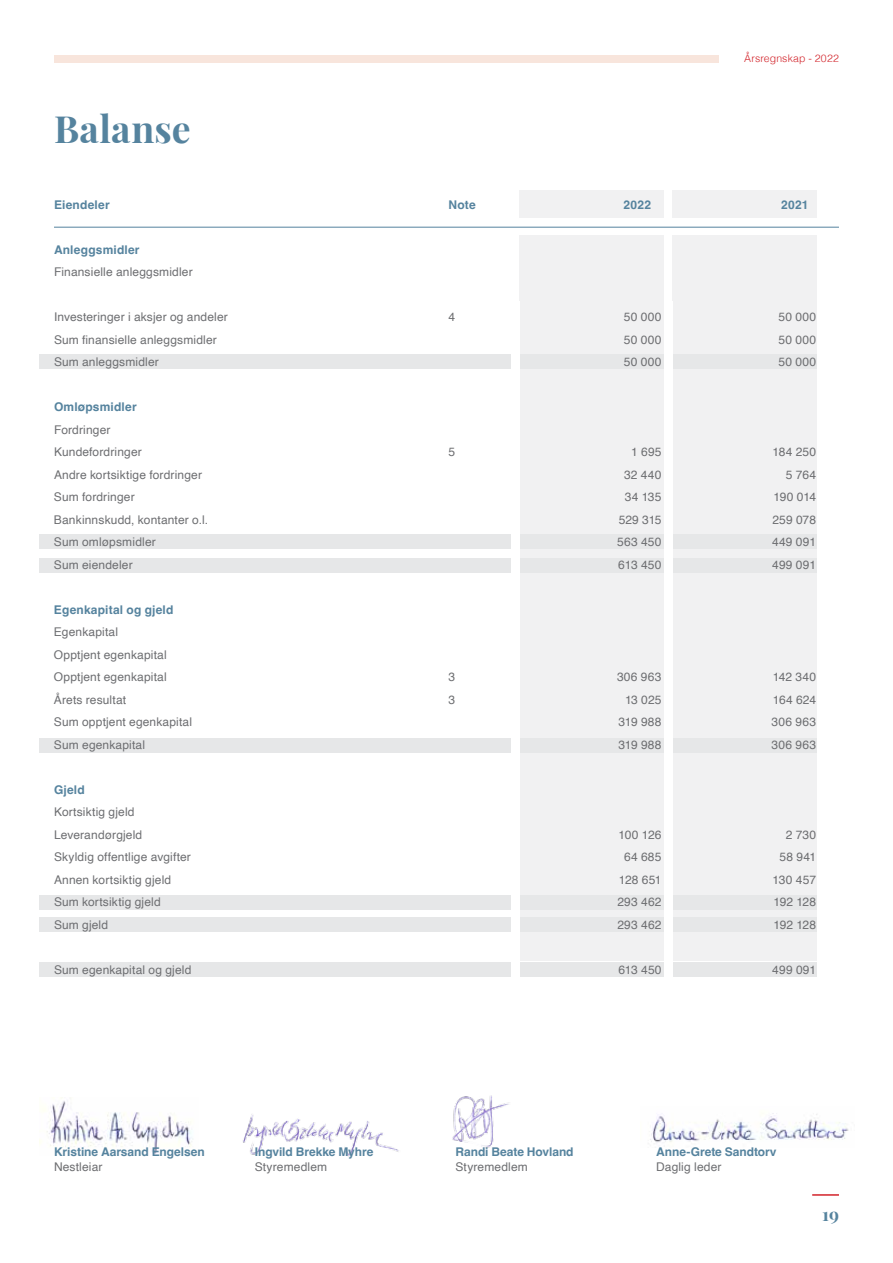
<style>
.page{position:relative;width:893px;height:1263px;background:#fff}
.page>*{position:absolute;margin:0;border:0;box-sizing:border-box;transform-origin:0 0}
.t1{font:700 37.5px "Playfair Display";letter-spacing:.005em;color:#55839e}
.t2{font:700 18px "Playfair Display";color:#55839e}
.t3{font:12px/22.5px "Helvetica";letter-spacing:.015em;color:#6d6e71}
.t4{font:700 12px "Helvetica";color:#55839e}
.t5{font:700 12px "Helvetica";letter-spacing:.02em;color:#55839e}
.t6{font:300 10.5px "Helvetica";letter-spacing:.01em;color:#d2232a}
</style>
<div class="page">
<hr style="left:812px;top:1194px;width:27px;height:2px;background:#d2232a">
<img style="left:243px;top:1114px;width:156px;height:43px">
<div style="left:519px;top:235px;width:145px;height:726px;background:#f1f1f2"></div>
<div style="left:672px;top:235px;width:145px;height:726px;background:#f1f1f2"></div>
<div style="left:519px;top:190px;width:145px;height:27px;background:#f1f1f2"></div>
<div style="left:672px;top:190px;width:145px;height:27px;background:#f1f1f2"></div>
<div style="left:40px;top:354px;width:777px;height:15px;background:#e6e7e8"></div>
<div style="left:40px;top:534px;width:777px;height:15px;background:#e6e7e8"></div>
<div style="left:40px;top:558px;width:777px;height:15px;background:#e6e7e8"></div>
<div style="left:40px;top:738px;width:777px;height:15px;background:#e6e7e8"></div>
<div style="left:40px;top:962px;width:777px;height:15px;background:#e6e7e8"></div>
<div style="left:40px;top:917px;width:777px;height:15px;background:#e6e7e8"></div>
<div style="left:40px;top:895px;width:777px;height:15px;background:#e6e7e8"></div>
<hr style="left:54px;top:227px;width:785px;height:1px;background:#55839e">
<div style="left:511px;top:302px;width:8px;height:748px;background:#fff"></div>
<div style="left:664px;top:302px;width:8px;height:748px;background:#fff"></div>
<div style="left:54px;top:55px;width:664px;height:7px;background:#f8e5dc"></div>
<img style="left:650px;top:1113px;width:199px;height:30px">
<img style="left:40px;top:1097px;width:153px;height:57px">
<img style="left:452px;top:1095px;width:57px;height:53px">
<h1 class="t1" style="left:54px;top:99px;width:138px">Balanse</h1>
<p class="t6" style="left:744px;top:49px;width:96px">Årsregnskap - 2022</p>
<p class="t5" style="left:54px;top:197px;width:57px">Eiendeler</p>
<p class="t4" style="left:448px;top:197px;width:29px">Note</p>
<p class="t4" style="left:623px;top:197px;width:29px">2022</p>
<p class="t4" style="left:781px;top:197px;width:29px">2021</p>
<p class="t4" style="left:54px;top:242px;width:87px">Anleggsmidler</p>
<p class="t3" style="left:54px;top:261px;width:140px">Finansielle anleggsmidler</p>
<p class="t3" style="left:54px;top:306px;width:175px">Investeringer i aksjer og andeler</p>
<p class="t3" style="left:448px;top:306px;width:8px">4</p>
<p class="t3" style="left:624px;top:306px;width:39px">50 000</p>
<p class="t3" style="left:778px;top:306px;width:39px">50 000</p>
<p class="t3" style="left:54px;top:328px;width:164px">Sum finansielle anleggsmidler</p>
<p class="t3" style="left:624px;top:328px;width:39px">50 000</p>
<p class="t3" style="left:778px;top:328px;width:39px">50 000</p>
<p class="t3" style="left:54px;top:351px;width:106px">Sum anleggsmidler</p>
<p class="t3" style="left:624px;top:351px;width:39px">50 000</p>
<p class="t3" style="left:778px;top:351px;width:39px">50 000</p>
<p class="t4" style="left:54px;top:399px;width:84px">Omløpsmidler</p>
<p class="t3" style="left:54px;top:418px;width:89px">Fordringer<br>Kundefordringer</p>
<p class="t3" style="left:448px;top:441px;width:8px">5</p>
<p class="t3" style="left:631px;top:441px;width:32px">1 695</p>
<p class="t3" style="left:772px;top:441px;width:45px">184 250</p>
<p class="t3" style="left:54px;top:463px;width:150px">Andre kortsiktige fordringer</p>
<p class="t3" style="left:624px;top:463px;width:39px">32 440</p>
<p class="t3" style="left:786px;top:463px;width:32px">5 764</p>
<p class="t3" style="left:54px;top:486px;width:82px">Sum fordringer</p>
<p class="t3" style="left:625px;top:486px;width:38px">34 135</p>
<p class="t3" style="left:774px;top:486px;width:44px">190 014</p>
<p class="t3" style="left:54px;top:508px;width:156px">Bankinnskudd, kontanter o.l.</p>
<p class="t3" style="left:619px;top:508px;width:44px">529 315</p>
<p class="t3" style="left:772px;top:508px;width:45px">259 078</p>
<p class="t3" style="left:54px;top:531px;width:103px">Sum omløpsmidler</p>
<p class="t3" style="left:617px;top:531px;width:46px">563 450</p>
<p class="t3" style="left:772px;top:531px;width:45px">449 091</p>
<p class="t3" style="left:54px;top:553px;width:80px">Sum eiendeler</p>
<p class="t3" style="left:618px;top:553px;width:45px">613 450</p>
<p class="t3" style="left:772px;top:553px;width:45px">499 091</p>
<p class="t4" style="left:54px;top:602px;width:121px">Egenkapital og gjeld</p>
<p class="t3" style="left:54px;top:621px;width:114px">Egenkapital<br>Opptjent egenkapital<br>Opptjent egenkapital</p>
<p class="t3" style="left:448px;top:666px;width:8px">3</p>
<p class="t3" style="left:617px;top:666px;width:46px">306 963</p>
<p class="t3" style="left:773px;top:666px;width:45px">142 340</p>
<p class="t3" style="left:54px;top:688px;width:74px">Årets resultat</p>
<p class="t3" style="left:448px;top:688px;width:8px">3</p>
<p class="t3" style="left:625px;top:688px;width:38px">13 025</p>
<p class="t3" style="left:773px;top:688px;width:45px">164 624</p>
<p class="t3" style="left:54px;top:711px;width:140px">Sum opptjent egenkapital</p>
<p class="t3" style="left:618px;top:711px;width:45px">319 988</p>
<p class="t3" style="left:771px;top:711px;width:46px">306 963</p>
<p class="t3" style="left:54px;top:733px;width:93px">Sum egenkapital</p>
<p class="t3" style="left:618px;top:733px;width:45px">319 988</p>
<p class="t3" style="left:772px;top:733px;width:46px">306 963</p>
<p class="t4" style="left:54px;top:782px;width:32px">Gjeld</p>
<p class="t3" style="left:54px;top:801px;width:90px">Kortsiktig gjeld<br>Leverandørgjeld</p>
<p class="t3" style="left:619px;top:823px;width:44px">100 126</p>
<p class="t3" style="left:786px;top:823px;width:32px">2 730</p>
<p class="t3" style="left:54px;top:846px;width:138px">Skyldig offentlige avgifter</p>
<p class="t3" style="left:624px;top:846px;width:39px">64 685</p>
<p class="t3" style="left:780px;top:846px;width:38px">58 941</p>
<p class="t3" style="left:54px;top:868px;width:119px">Annen kortsiktig gjeld</p>
<p class="t3" style="left:619px;top:868px;width:44px">128 651</p>
<p class="t3" style="left:773px;top:868px;width:45px">130 457</p>
<p class="t3" style="left:54px;top:891px;width:108px">Sum kortsiktig gjeld</p>
<p class="t3" style="left:617px;top:891px;width:46px">293 462</p>
<p class="t3" style="left:773px;top:891px;width:44px">192 128</p>
<p class="t3" style="left:54px;top:913px;width:56px">Sum gjeld</p>
<p class="t3" style="left:617px;top:913px;width:46px">293 462</p>
<p class="t3" style="left:773px;top:913px;width:44px">192 128</p>
<p class="t3" style="left:54px;top:958px;width:139px">Sum egenkapital og gjeld</p>
<p class="t3" style="left:618px;top:958px;width:45px">613 450</p>
<p class="t3" style="left:772px;top:958px;width:45px">499 091</p>
<p class="t4" style="left:54px;top:1145px;width:152px">Kristine Aarsand Engelsen</p>
<p class="t3" style="left:54px;top:1155px;width:50px">Nestleiar</p>
<p class="t4" style="left:255px;top:1145px;width:120px">Ingvild Brekke Myhre</p>
<p class="t3" style="left:255px;top:1155px;width:74px">Styremedlem</p>
<p class="t4" style="left:455px;top:1145px;width:120px">Randi Beate Hovland</p>
<p class="t3" style="left:455px;top:1155px;width:74px">Styremedlem</p>
<p class="t4" style="left:656px;top:1145px;width:122px">Anne-Grete Sandtorv</p>
<p class="t3" style="left:656px;top:1155px;width:67px">Daglig leder</p>
<h2 class="t2" style="left:822px;top:1200px;width:18px">19</h2>
</div>
